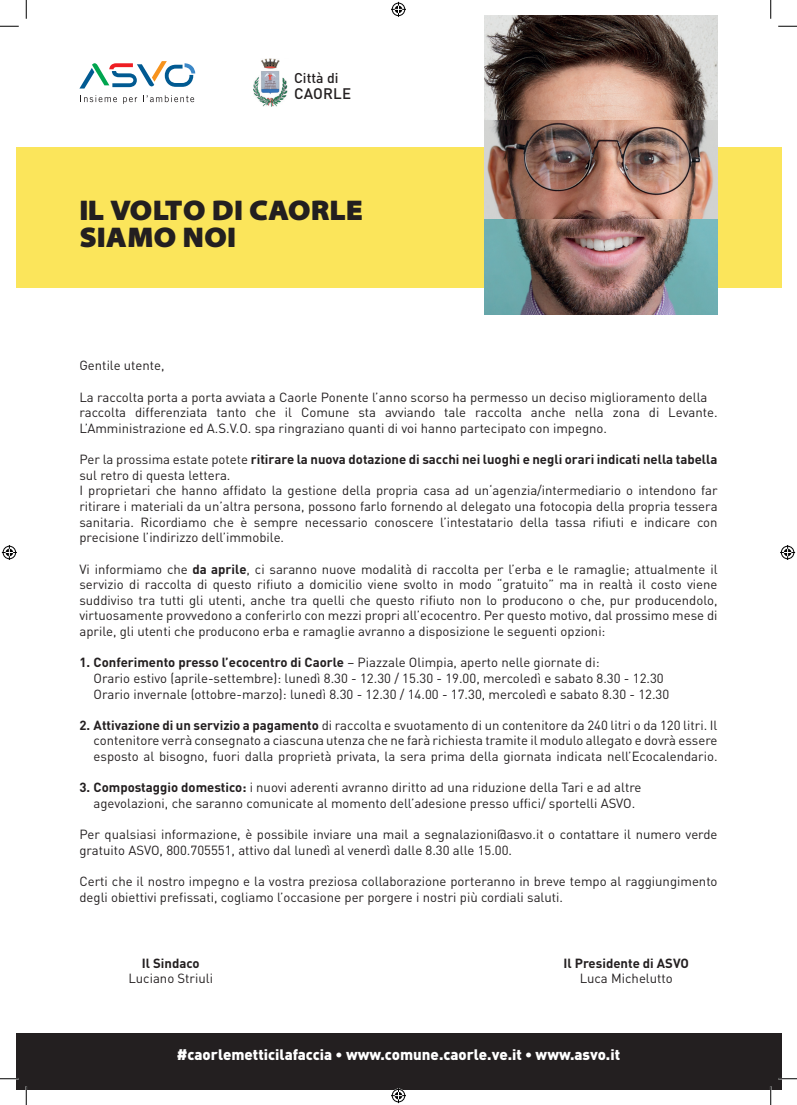
<style>
.page{position:relative;width:797px;height:1105px;background:#fff}
.page>*{position:absolute;margin:0;border:0;box-sizing:border-box;transform-origin:0 0}
.t1{font:900 28.62px/26.9px "Santana";color:#231f20}
.t2{font:500 15.12px "DIN Pro";letter-spacing:.01em;color:#231f20}
.t3{font:900 15px "DIN Pro";color:#fff}
.t4{font:500 14px "DIN Pro";color:#231f20}
.t5{font:13.12px/15.6px "DIN Pro";color:#231f20}
.t6{font:700 13.12px "DIN Pro";color:#231f20}
.s1{font-weight:700}
</style>
<div class="page">
<div style="left:16px;top:1033px;width:765px;height:56px;background:#231f20"></div>
<div style="left:16px;top:147px;width:765px;height:141px;background:#fbe55b"></div>
<img style="left:253px;top:59px;width:35px;height:48px">
<svg style="left:79px;top:61px;width:116px;height:28px"></svg>
<svg style="left:80px;top:95px;width:37px;height:7px"></svg>
<svg style="left:123px;top:97px;width:14px;height:7px"></svg>
<svg style="left:143px;top:95px;width:51px;height:7px"></svg>
<img style="left:484px;top:16px;width:233px;height:105px">
<img style="left:484px;top:121px;width:233px;height:194px">
<svg style="left:0;top:25px;width:19px;height:2px"></svg>
<svg style="left:778px;top:25px;width:19px;height:2px"></svg>
<svg style="left:0;top:1078px;width:19px;height:1px"></svg>
<svg style="left:778px;top:1078px;width:19px;height:1px"></svg>
<svg style="left:25px;top:0;width:2px;height:19px"></svg>
<svg style="left:25px;top:1086px;width:2px;height:19px"></svg>
<svg style="left:770px;top:0;width:1px;height:19px"></svg>
<svg style="left:770px;top:1086px;width:1px;height:19px"></svg>
<svg style="left:391px;top:2px;width:15px;height:15px"></svg>
<svg style="left:391px;top:1088px;width:15px;height:15px"></svg>
<svg style="left:2px;top:545px;width:15px;height:15px"></svg>
<svg style="left:780px;top:545px;width:15px;height:15px"></svg>
<p class="t4" style="left:294px;top:66px;width:46px">Città di</p>
<p class="t2" style="left:294px;top:81px;width:58px">CAORLE</p>
<h1 class="t1" style="left:79px;top:198px;width:285px">IL VOLTO DI CAORLE<br>SIAMO NOI</h1>
<p class="t5" style="left:79px;top:357px;width:87px">Gentile utente,</p>
<p class="t5" style="left:79px;top:388px;width:639px">La raccolta porta a porta avviata a Caorle Ponente l’anno scorso ha permesso un deciso miglioramento della raccolta differenziata tanto che il Comune sta avviando tale raccolta anche nella zona di Levante.<br>L’Amministrazione ed A.S.V.O. spa ringraziano quanti di voi hanno partecipato con impegno.</p>
<p class="t5" style="left:79px;top:450px;width:639px">Per la prossima estate potete <span class="s1">ritirare la nuova dotazione di sacchi nei luoghi e negli orari indicati nella tabella </span>sul retro di questa lettera.<br>I proprietari che hanno affidato la gestione della propria casa ad un‘agenzia/intermediario o intendono far ritirare i materiali da un’altra persona, possono farlo fornendo al delegato una fotocopia della propria tessera sanitaria. Ricordiamo che è sempre necessario conoscere l’intestatario della tassa rifiuti e indicare con precisione l’indirizzo dell’immobile.</p>
<p class="t5" style="left:79px;top:560px;width:639px;text-align:justify">Vi informiamo che <span class="s1">da aprile</span>, ci saranno nuove modalità di raccolta per l’erba e le ramaglie; attualmente il servizio di raccolta di questo rifiuto a domicilio viene svolto in modo “gratuito” ma in realtà il costo viene suddiviso tra tutti gli utenti, anche tra quelli che questo rifiuto non lo producono o che, pur producendolo, virtuosamente provvedono a conferirlo con mezzi propri all’ecocentro. Per questo motivo, dal prossimo mese di aprile, gli utenti che producono erba e ramaglie avranno a disposizione le seguenti opzioni:</p>
<p class="t5" style="left:94px;top:653px;width:577px;text-indent:-14px"><span class="s1">1. Conferimento presso l’ecocentro di Caorle</span> – Piazzale Olimpia, aperto nelle giornate di:<br>Orario estivo (aprile-settembre): lunedì 8.30 - 12.30 / 15.30 - 19.00, mercoledì e sabato 8.30 - 12.30<br>Orario invernale (ottobre-marzo): lunedì 8.30 - 12.30 / 14.00 - 17.30, mercoledì e sabato 8.30 - 12.30</p>
<p class="t5" style="left:94px;top:716px;width:625px;text-align:justify;text-indent:-14px"><span class="s1">2. Attivazione di un servizio a pagamento</span> di raccolta e svuotamento di un contenitore da 240 litri o da 120 litri. Il contenitore verrà consegnato a ciascuna utenza che ne farà richiesta tramite il modulo allegato e dovrà essere esposto al bisogno, fuori dalla proprietà privata, la sera prima della giornata indicata nell’Ecocalendario.</p>
<p class="t5" style="left:94px;top:778px;width:549px;text-indent:-14px"><span class="s1">3. Compostaggio domestico:</span> i nuovi aderenti avranno diritto ad una riduzione della Tari e ad altre agevolazioni, che saranno comunicate al momento dell’adesione presso uffici/ sportelli ASVO.</p>
<p class="t5" style="left:79px;top:825px;width:639px">Per qualsiasi informazione, è possibile inviare una mail a segnalazioni@asvo.it o contattare il numero verde gratuito ASVO, 800.705551, attivo dal lunedì al venerdì dalle 8.30 alle 15.00.</p>
<p class="t5" style="left:79px;top:872px;width:639px">Certi che il nostro impegno e la vostra preziosa collaborazione porteranno in breve tempo al raggiungimento degli obiettivi prefissati, cogliamo l’occasione per porgere i nostri più cordiali saluti.</p>
<p class="t6" style="left:142px;top:952px;width:59px">Il Sindaco</p>
<p class="t5" style="left:128px;top:969px;width:86px">Luciano Striuli</p>
<p class="t6" style="left:563px;top:952px;width:127px">Il Presidente di ASVO</p>
<p class="t5" style="left:579px;top:969px;width:95px">Luca Michelutto</p>
<p class="t3" style="left:177px;top:1041px;width:445px">#caorlemetticilafaccia • www.comune.caorle.ve.it • www.asvo.it</p>
</div>
